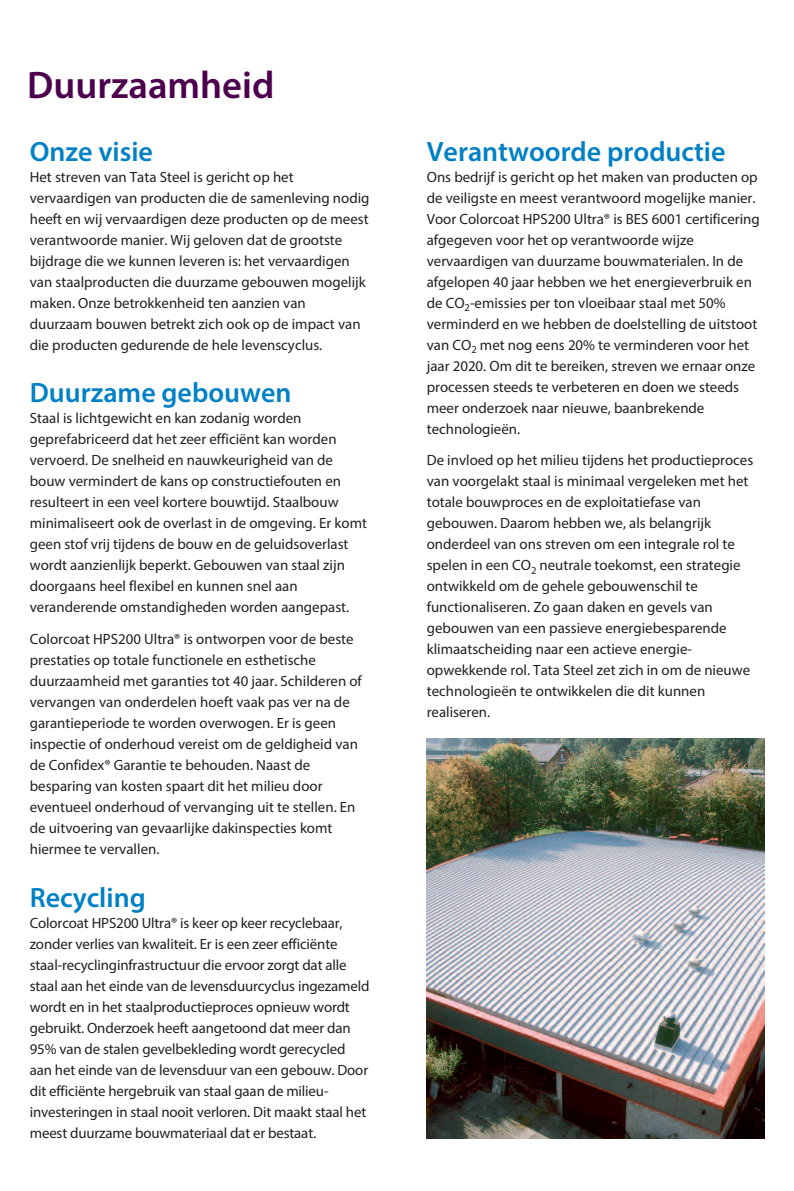
<style>
.page{position:relative;width:794px;height:1191px;background:#fff}
.page>*{position:absolute;margin:0;border:0;box-sizing:border-box;transform-origin:0 0}
.t1{font:600 38.5px "Myriad Pro";color:#4c004e}
.t2{font:600 28px "Myriad Pro";color:#0080c5}
.t3{font:14.88px/21px "Myriad Pro";color:#231f20}
</style>
<div class="page">
<img style="left:427px;top:739px;width:337px;height:399px">
<h1 class="t1" style="left:27px;top:70px;width:249px">Duurzaamheid</h1>
<h2 class="t2" style="left:30px;top:141px;width:125px">Onze visie</h2>
<p class="t3" style="left:30px;top:167px;width:341px">Het streven van Tata Steel is gericht op het vervaardigen van producten die de samenleving nodig heeft en wij vervaardigen deze producten op de meest verantwoorde manier. Wij geloven dat de grootste bijdrage die we kunnen leveren is: het vervaardigen van staalproducten die duurzame gebouwen mogelijk maken. Onze betrokkenheid ten aanzien van duurzaam bouwen betrekt zich ook op de impact van die producten gedurende de hele levenscyclus.</p>
<h2 class="t2" style="left:30px;top:382px;width:263px">Duurzame gebouwen</h2>
<p class="t3" style="left:30px;top:409px;width:339px">Staal is lichtgewicht en kan zodanig worden geprefabriceerd dat het zeer efficiënt kan worden vervoerd. De snelheid en nauwkeurigheid van de bouw vermindert de kans op constructiefouten en resulteert in een veel kortere bouwtijd. Staalbouw minimaliseert ook de overlast in de omgeving. Er komt geen stof vrij tijdens de bouw en de geluidsoverlast wordt aanzienlijk beperkt. Gebouwen van staal zijn doorgaans heel flexibel en kunnen snel aan veranderende omstandigheden worden aangepast.</p>
<p class="t3" style="left:30px;top:629px;width:334px">Colorcoat HPS200 Ultra® is ontworpen voor de beste prestaties op totale functionele en esthetische duurzaamheid met garanties tot 40 jaar. Schilderen of vervangen van onderdelen hoeft vaak pas ver na de garantieperiode te worden overwogen. Er is geen inspectie of onderhoud vereist om de geldigheid van de Confidex® Garantie te behouden. Naast de besparing van kosten spaart dit het milieu door eventueel onderhoud of vervanging uit te stellen. En de uitvoering van gevaarlijke dakinspecties komt hiermee te vervallen.</p>
<h2 class="t2" style="left:30px;top:886px;width:117px">Recycling</h2>
<p class="t3" style="left:30px;top:913px;width:341px">Colorcoat HPS200 Ultra® is keer op keer recyclebaar, zonder verlies van kwaliteit. Er is een zeer efficiënte staal-recyclinginfrastructuur die ervoor zorgt dat alle staal aan het einde van de levensduurcyclus ingezameld wordt en in het staalproductieproces opnieuw wordt gebruikt. Onderzoek heeft aangetoond dat meer dan 95% van de stalen gevelbekleding wordt gerecycled aan het einde van de levensduur van een gebouw. Door dit efficiënte hergebruik van staal gaan de milieu&shy;investeringen in staal nooit verloren. Dit maakt staal het meest duurzame bouwmateriaal dat er bestaat.</p>
<h2 class="t2" style="left:427px;top:141px;width:300px">Verantwoorde productie</h2>
<p class="t3" style="left:427px;top:167px;width:334px">Ons bedrijf is gericht op het maken van producten op de veiligste en meest verantwoord mogelijke manier.<br>Voor Colorcoat HPS200 Ultra® is BES 6001 certificering afgegeven voor het op verantwoorde wijze vervaardigen van duurzame bouwmaterialen. In de afgelopen 40 jaar hebben we het energieverbruik en de CO<sub>2</sub>-emissies per ton vloeibaar staal met 50% verminderd en we hebben de doelstelling de uitstoot van CO<sub>2</sub> met nog eens 20% te verminderen voor het jaar 2020. Om dit te bereiken, streven we ernaar onze processen steeds te verbeteren en doen we steeds meer onderzoek naar nieuwe, baanbrekende technologieën.</p>
<p class="t3" style="left:427px;top:451px;width:328px">De invloed op het milieu tijdens het productieproces van voorgelakt staal is minimaal vergeleken met het totale bouwproces en de exploitatiefase van gebouwen. Daarom hebben we, als belangrijk onderdeel van ons streven om een integrale rol te spelen in een CO<sub>2</sub> neutrale toekomst, een strategie ontwikkeld om de gehele gebouwenschil te functionaliseren. Zo gaan daken en gevels van gebouwen van een passieve energiebesparende klimaatscheiding naar een actieve energie&shy;opwekkende rol. Tata Steel zet zich in om de nieuwe technologieën te ontwikkelen die dit kunnen realiseren.</p>
</div>
